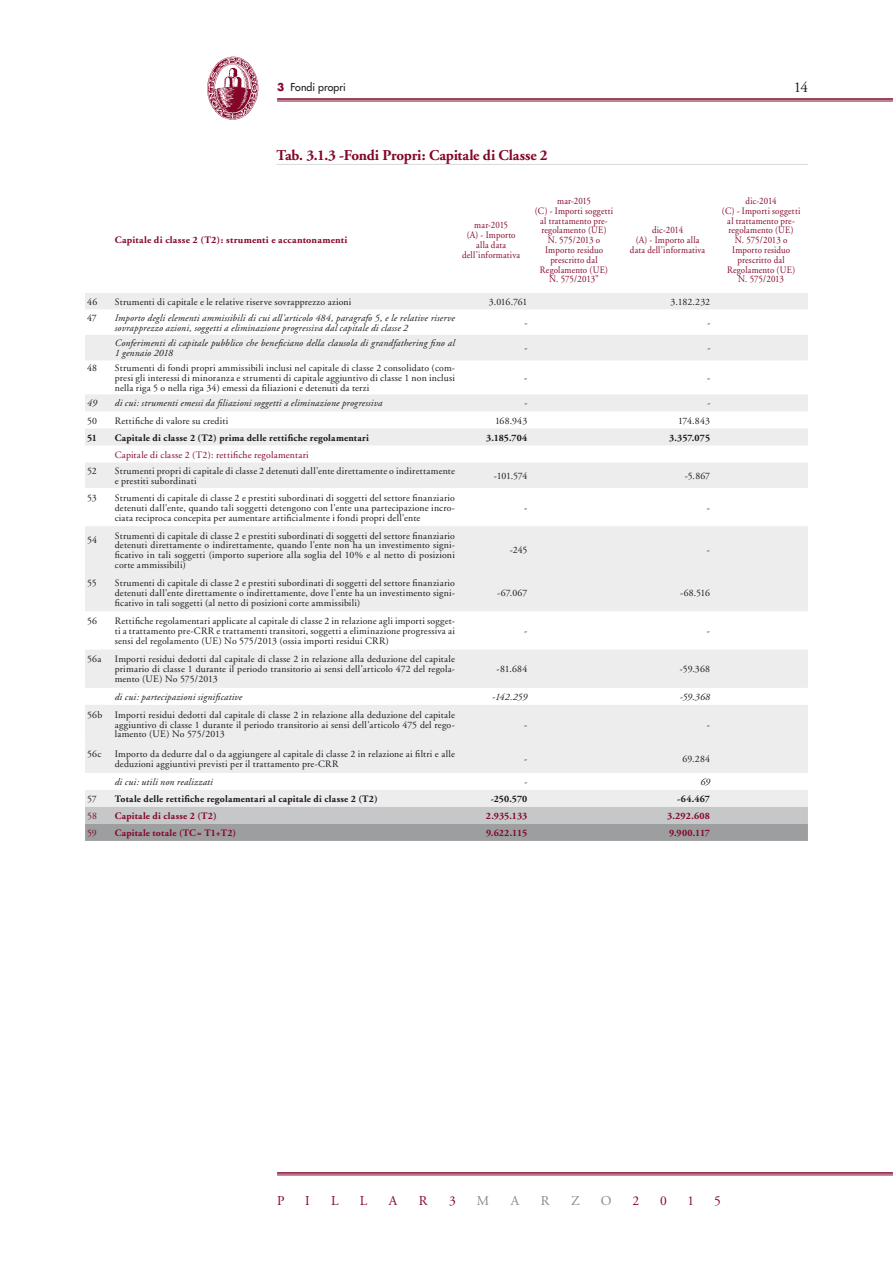
<style>
.page{position:relative;width:893px;height:1263px;background:#fff}
.page>*{position:absolute;margin:0;border:0;box-sizing:border-box;transform-origin:0 0}
.t1{font:700 15px "Adobe Garamond";letter-spacing:-.01em;color:#830628}
.t2{font:15px "Adobe Garamond";color:#1a171c}
.t3{font:13.5px "Adobe Garamond";color:#830628}
.t4{font:13.5px "Adobe Garamond";color:#87888a}
.t5{font:10.5px "Futura";letter-spacing:.005em;color:#1a171c}
.t6{font:9.75px/9.8px "Adobe Garamond";letter-spacing:.015em;color:#1a171c;text-align:justify}
.t7{font:italic 9.75px/9.8px "Adobe Garamond";letter-spacing:.02em;color:#1a171c}
.t8{font:9.75px/9.8px "Adobe Garamond";letter-spacing:.015em;color:#830628;text-align:center;scale:.91 1}
.t9{font:700 9.75px "Adobe Garamond";letter-spacing:.025em;color:#1a171c}
.t10{font:700 9.75px "Adobe Garamond";letter-spacing:.025em;color:#830628}
.t11{font:9.75px "Adobe Garamond";letter-spacing:.015em;color:#830628}
.s1{font-weight:700;color:#830628}
</style>
<div class="page">
<hr style="left:277px;top:1172px;width:616px;height:2px;background:#830628">
<hr style="left:277px;top:1175px;width:616px;height:1px;background:#830628">
<hr style="left:277px;top:98px;width:616px;height:2px;background:#830628">
<hr style="left:277px;top:101px;width:616px;height:1px;background:#830628">
<img style="left:208px;top:56px;width:51px;height:64px">
<hr style="left:276px;top:164px;width:532px;height:1px;background:#d9dadb">
<svg style="left:85px;top:293px;width:723px;height:514px;fill:#ededee"></svg>
<div style="left:85px;top:705px;width:723px;height:38px;background:#ededee"></div>
<svg style="left:85px;top:807px;width:723px;height:34px;background:#b1b2b4"></svg>
<p class="t5" style="left:277px;top:81px;width:70px"><span class="s1">3</span> Fondi propri</p>
<h1 class="t2" style="left:794px;top:79px;width:16px">14</h1>
<h1 class="t1" style="left:276px;top:147px;width:273px">Tab. 3.1.3 -Fondi Propri: Capitale di Classe 2</h1>
<p class="t10" style="left:115px;top:235px;width:234px">Capitale di classe 2 (T2): strumenti e accantonamenti</p>
<p class="t8" style="left:462px;top:221px;width:65px">mar-2015<br>(A) - Importo alla data dell’informativa</p>
<p class="t8" style="left:535px;top:196px;width:88px">mar-2015<br>(C) - Importi soggetti al trattamento pre&shy;regolamento (UE)<br>N. 575/2013 o<br>Importo residuo prescritto dal<br>Regolamento (UE)<br>N. 575/2013”</p>
<p class="t8" style="left:630px;top:226px;width:84px">dic-2014<br>(A) - Importo alla data dell’informativa</p>
<p class="t6" style="left:87px;top:297px;width:12px">46</p>
<p class="t6" style="left:115px;top:297px;width:238px">Strumenti di capitale e le relative riserve sovrapprezzo azioni</p>
<p class="t6" style="left:489px;top:297px;width:40px">3.016.761</p>
<p class="t6" style="left:671px;top:297px;width:41px">3.182.232</p>
<p class="t6" style="left:87px;top:313px;width:11px">47</p>
<p class="t7" style="left:115px;top:313px;width:342px">Importo degli elementi ammissibili di cui all'articolo 484, paragrafo 5, e le relative riserve sovrapprezzo azioni, soggetti a eliminazione progressiva dal capitale di classe 2</p>
<p class="t7" style="left:524px;top:318px;width:5px">-</p>
<p class="t7" style="left:707px;top:318px;width:5px">-</p>
<p class="t7" style="left:115px;top:339px;width:342px">Conferimenti di capitale pubblico che beneficiano della clausola di grandfathering fino al<br>1 gennaio 2018</p>
<p class="t7" style="left:524px;top:343px;width:5px">-</p>
<p class="t7" style="left:707px;top:343px;width:5px">-</p>
<p class="t6" style="left:87px;top:363px;width:12px">48</p>
<p class="t6" style="left:115px;top:363px;width:342px">Strumenti di fondi propri ammissibili inclusi nel capitale di classe 2 consolidato (com&shy;presi gli interessi di minoranza e strumenti di capitale aggiuntivo di classe 1 non inclusi nella riga 5 o nella riga 34) emessi da filiazioni e detenuti da terzi</p>
<p class="t6" style="left:524px;top:373px;width:5px">-</p>
<p class="t6" style="left:707px;top:373px;width:5px">-</p>
<p class="t7" style="left:87px;top:399px;width:11px">49</p>
<p class="t7" style="left:115px;top:399px;width:269px">di cui: strumenti emessi da filiazioni soggetti a eliminazione progressiva</p>
<p class="t7" style="left:524px;top:399px;width:5px">-</p>
<p class="t7" style="left:707px;top:399px;width:5px">-</p>
<p class="t6" style="left:87px;top:416px;width:11px">50</p>
<p class="t6" style="left:115px;top:416px;width:115px">Rettifiche di valore su crediti</p>
<p class="t6" style="left:495px;top:416px;width:34px">168.943</p>
<p class="t6" style="left:678px;top:416px;width:33px">174.843</p>
<p class="t9" style="left:87px;top:432px;width:11px">51</p>
<p class="t9" style="left:115px;top:432px;width:256px">Capitale di classe 2 (T2) prima delle rettifiche regolamentari</p>
<p class="t9" style="left:486px;top:432px;width:43px">3.185.704</p>
<p class="t9" style="left:669px;top:432px;width:42px">3.357.075</p>
<p class="t11" style="left:115px;top:449px;width:195px">Capitale di classe 2 (T2): rettifiche regolamentari</p>
<p class="t6" style="left:87px;top:466px;width:11px">52</p>
<p class="t6" style="left:115px;top:466px;width:342px">Strumenti propri di capitale di classe 2 detenuti dall'ente direttamente o indirettamente e prestiti subordinati</p>
<p class="t6" style="left:494px;top:471px;width:35px">-101.574</p>
<p class="t6" style="left:685px;top:471px;width:27px">-5.867</p>
<p class="t6" style="left:87px;top:493px;width:11px">53</p>
<p class="t6" style="left:115px;top:493px;width:342px">Strumenti di capitale di classe 2 e prestiti subordinati di soggetti del settore finanziario detenuti dall'ente, quando tali soggetti detengono con l'ente una partecipazione incro&shy;ciata reciproca concepita per aumentare artificialmente i fondi propri dell'ente</p>
<p class="t6" style="left:524px;top:503px;width:5px">-</p>
<p class="t6" style="left:707px;top:503px;width:5px">-</p>
<p class="t6" style="left:87px;top:536px;width:12px">54</p>
<p class="t6" style="left:115px;top:531px;width:342px">Strumenti di capitale di classe 2 e prestiti subordinati di soggetti del settore finanziario detenuti direttamente o indirettamente, quando l'ente non ha un investimento signi&shy;ficativo in tali soggetti (importo superiore alla soglia del 10% e al netto di posizioni corte ammissibili)</p>
<p class="t6" style="left:510px;top:545px;width:19px">-245</p>
<p class="t6" style="left:707px;top:545px;width:5px">-</p>
<p class="t6" style="left:87px;top:578px;width:11px">55</p>
<p class="t6" style="left:115px;top:578px;width:342px">Strumenti di capitale di classe 2 e prestiti subordinati di soggetti del settore finanziario detenuti dall'ente direttamente o indirettamente, dove l'ente ha un investimento signi&shy;ficativo in tali soggetti (al netto di posizioni corte ammissibili)</p>
<p class="t6" style="left:497px;top:588px;width:31px">-67.067</p>
<p class="t6" style="left:680px;top:588px;width:32px">-68.516</p>
<p class="t6" style="left:87px;top:616px;width:11px">56</p>
<p class="t6" style="left:115px;top:616px;width:342px">Rettifiche regolamentari applicate al capitale di classe 2 in relazione agli importi sogget&shy;ti a trattamento pre-CRR e trattamenti transitori, soggetti a eliminazione progressiva ai sensi del regolamento (UE) No 575/2013 (ossia importi residui CRR)</p>
<p class="t6" style="left:524px;top:626px;width:5px">-</p>
<p class="t6" style="left:707px;top:626px;width:5px">-</p>
<p class="t6" style="left:87px;top:655px;width:16px">56a</p>
<p class="t6" style="left:115px;top:655px;width:342px">Importi residui dedotti dal capitale di classe 2 in relazione alla deduzione del capitale primario di classe 1 durante il periodo transitorio ai sensi dell'articolo 472 del regola&shy;mento (UE) No 575/2013</p>
<p class="t6" style="left:497px;top:665px;width:32px">-81.684</p>
<p class="t6" style="left:680px;top:665px;width:32px">-59.368</p>
<p class="t7" style="left:115px;top:692px;width:129px">di cui: partecipazioni significative</p>
<p class="t7" style="left:492px;top:692px;width:37px">-142.259</p>
<p class="t7" style="left:680px;top:692px;width:32px">-59.368</p>
<p class="t6" style="left:87px;top:710px;width:17px">56b</p>
<p class="t6" style="left:115px;top:710px;width:342px">Importi residui dedotti dal capitale di classe 2 in relazione alla deduzione del capitale aggiuntivo di classe 1 durante il periodo transitorio ai sensi dell'articolo 475 del rego&shy;lamento (UE) No 575/2013</p>
<p class="t6" style="left:524px;top:720px;width:5px">-</p>
<p class="t6" style="left:707px;top:720px;width:5px">-</p>
<p class="t6" style="left:87px;top:749px;width:16px">56c</p>
<p class="t6" style="left:115px;top:749px;width:342px">Importo da dedurre dal o da aggiungere al capitale di classe 2 in relazione ai filtri e alle deduzioni aggiuntivi previsti per il trattamento pre-CRR</p>
<p class="t6" style="left:524px;top:754px;width:5px">-</p>
<p class="t6" style="left:683px;top:754px;width:29px">69.284</p>
<p class="t7" style="left:115px;top:777px;width:100px">di cui: utili non realizzati</p>
<p class="t7" style="left:524px;top:777px;width:5px">-</p>
<p class="t7" style="left:700px;top:777px;width:11px">69</p>
<p class="t6" style="left:87px;top:794px;width:11px">57</p>
<p class="t9" style="left:115px;top:793px;width:264px">Totale delle rettifiche regolamentari al capitale di classe 2 (T2)</p>
<p class="t9" style="left:491px;top:793px;width:38px">-250.570</p>
<p class="t9" style="left:677px;top:793px;width:34px">-64.467</p>
<p class="t11" style="left:87px;top:811px;width:11px">58</p>
<p class="t10" style="left:115px;top:811px;width:104px">Capitale di classe 2 (T2)</p>
<p class="t10" style="left:486px;top:811px;width:43px">2.935.133</p>
<p class="t10" style="left:667px;top:811px;width:44px">3.292.608</p>
<p class="t11" style="left:87px;top:828px;width:11px">59</p>
<p class="t10" style="left:115px;top:828px;width:123px">Capitale totale (TC = T1+T2)</p>
<p class="t10" style="left:486px;top:828px;width:43px">9.622.115</p>
<p class="t10" style="left:669px;top:828px;width:42px">9.900.117</p>
<p class="t8" style="left:722px;top:196px;width:88px">dic-2014<br>(C) - Importi soggetti al trattamento pre&shy;regolamento (UE)<br>N. 575/2013 o<br>Importo residuo prescritto dal<br>Regolamento (UE)<br>N. 575/2013</p>
<h2 class="t3" style="left:277px;top:1193px;width:9px">P</h2>
<h2 class="t3" style="left:305px;top:1193px;width:6px">i</h2>
<h2 class="t3" style="left:331px;top:1193px;width:9px">l</h2>
<h2 class="t3" style="left:360px;top:1193px;width:9px">l</h2>
<h2 class="t3" style="left:389px;top:1193px;width:10px">a</h2>
<h2 class="t3" style="left:419px;top:1193px;width:10px">r</h2>
<h2 class="t3" style="left:449px;top:1193px;width:8px">3</h2>
<h2 class="t4" style="left:477px;top:1193px;width:14px">M</h2>
<h2 class="t4" style="left:511px;top:1193px;width:21px">AR</h2>
<h2 class="t4" style="left:571px;top:1193px;width:10px">Z</h2>
<h2 class="t4" style="left:601px;top:1193px;width:12px">O</h2>
<h2 class="t3" style="left:632px;top:1193px;width:8px">2</h2>
<h2 class="t3" style="left:660px;top:1193px;width:8px">0</h2>
<h2 class="t3" style="left:687px;top:1193px;width:8px">1</h2>
<h2 class="t3" style="left:714px;top:1193px;width:8px">5</h2>
</div>
